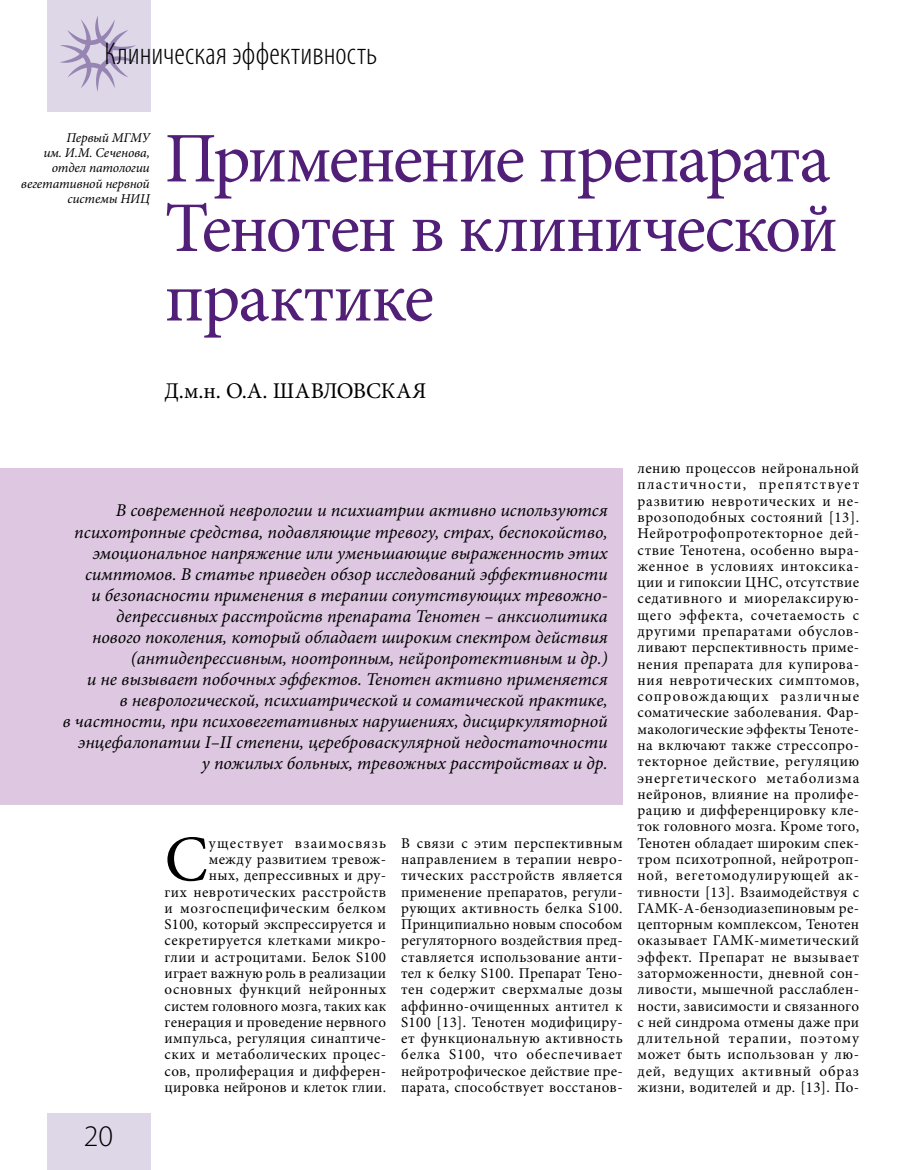
<style>
.page{position:relative;width:915px;height:1170px;background:#fff}
.page>*{position:absolute;margin:0;border:0;box-sizing:border-box;transform-origin:0 0}
.t1{font:71.25px/69.4px "Minion Pro";letter-spacing:-.03em;color:#511e78;text-align:justify}
.t2{font:65.1px "Minion Pro";color:#000}
.t3{font:300 condensed 31.5px "Myriad Pro";letter-spacing:.01em;color:#000}
.t4{font:300 30px "Myriad Pro";color:#000}
.t5{font:22.5px "Minion Pro";letter-spacing:-.005em;color:#000}
.t6{font:italic 18px/21px "Minion Pro";color:#000;text-align:right}
.t7{font:15px/16.2px "Minion Pro";letter-spacing:.025em;color:#000;text-align:justify}
.t8{font:italic 13.5px/15px "Minion Pro";letter-spacing:-.015em;color:#000;text-align:right}
</style>
<div class="page">
<div style="left:47px;top:0;width:103px;height:111px;background:#ddd7e8"></div>
<div style="left:47px;top:1113px;width:103px;height:56px;background:#ddd7e8"></div>
<svg style="left:60px;top:16px;width:76px;height:76px"></svg>
<div style="left:0;top:468px;width:622px;height:336px;background:#ddc7e1"></div>
<h3 class="t3" style="left:104px;top:35px;width:274px">Клиническая эффективность</h3>
<p class="t8" style="left:21px;top:131px;width:130px">Первый МГМУ<br>им. И.М. Сеченова, отдел патологии вегетативной нервной системы НИЦ</p>
<h1 class="t1" style="left:165px;top:124px;width:674px">Применение препарата Тенотен в клинической практике</h1>
<h3 class="t5" style="left:164px;top:376px;width:263px">Д.м.н. О.А. ШАВЛОВСКАЯ</h3>
<p class="t6" style="left:63px;top:500px;width:546px">В современной неврологии и психиатрии активно используются психотропные средства, подавляющие тревогу, страх, беспокойство, эмоциональное напряжение или уменьшающие выраженность этих симптомов. В статье приведен обзор исследований эффективности<br>и безопасности применения в терапии сопутствующих тревожно&shy;депрессивных расстройств препарата Тенотен – анксиолитика<br>нового поколения, который обладает широким спектром действия (антидепрессивным, ноотропным, нейропротективным и др.)<br>и не вызывает побочных эффектов. Тенотен активно применяется<br>в неврологической, психиатрической и соматической практике,<br>в частности, при психовегетативных нарушениях, дисциркуляторной энцефалопатии I–II степени, цереброваскулярной недостаточности<br>у пожилых больных, тревожных расстройствах и др.</p>
<h3 class="t4" style="left:84px;top:1119px;width:31px">20</h3>
<h2 class="t2" style="left:164px;top:815px;width:45px">С</h2>
<p class="t7" style="left:164px;top:834px;width:223px;text-align:right">уществует взаимосвязь между развитием тревож-<br>ных, депрессивных и дру-<br>гих невротических расстройств и мозгоспецифическим белком<br>S100, который экспрессируется и секретируется клетками микро&shy;глии и астроцитами. Белок S100 играет важную роль в реализации основных функций нейронных систем головного мозга, таких как генерация и проведение нервного импульса, регуляция синаптиче&shy;ских и метаболических процес&shy;сов, пролиферация и дифферен&shy;цировка нейронов и клеток глии.</p>
<p class="t7" style="left:401px;top:834px;width:223px">В связи с этим перспективным направлением в терапии невро&shy;тических расстройств является применение препаратов, регули&shy;рующих активность белка S100.<br>Принципиально новым способом регуляторного воздействия пред&shy;ставляется использование анти&shy;тел к белку S100. Препарат Тено&shy;тен содержит сверхмалые дозы аффинно-очищенных антител к S100 [13]. Тенотен модифициру&shy;ет функциональную активность белка S100, что обеспечивает нейротрофическое действие пре&shy;парата, способствует восстанов-</p>
<p class="t7" style="left:637px;top:460px;width:223px">лению процессов нейрональной пластичности, препятствует развитию невротических и не&shy;врозоподобных состояний [13].<br>Нейротрофопротекторное дей&shy;ствие Тенотена, особенно выра&shy;женное в условиях интоксика&shy;ции и гипоксии ЦНС, отсутствие седативного и миорелаксирую&shy;щего эффекта, сочетаемость с другими препаратами обуслов&shy;ливают перспективность приме&shy;нения препарата для купирова&shy;ния невротических симптомов, сопровождающих различные соматические заболевания. Фар&shy;макологические эффекты Теноте&shy;на включают также стрессопро&shy;текторное действие, регуляцию энергетического метаболизма нейронов, влияние на пролифе&shy;рацию и дифференцировку кле&shy;ток головного мозга. Кроме того, Тенотен обладает широким спек&shy;тром психотропной, нейротроп&shy;ной, вегетомодулирующей ак&shy;тивности [13]. Взаимодействуя с ГАМК-А-бензодиазепиновым ре&shy;цепторным комплексом, Тенотен оказывает ГАМК-миметический эффект. Препарат не вызывает заторможенности, дневной сон&shy;ливости, мышечной расслаблен&shy;ности, зависимости и связанного с ней синдрома отмены даже при длительной терапии, поэтому может быть использован у лю&shy;дей, ведущих активный образ жизни, водителей и др. [13]. По-</p>
</div>
